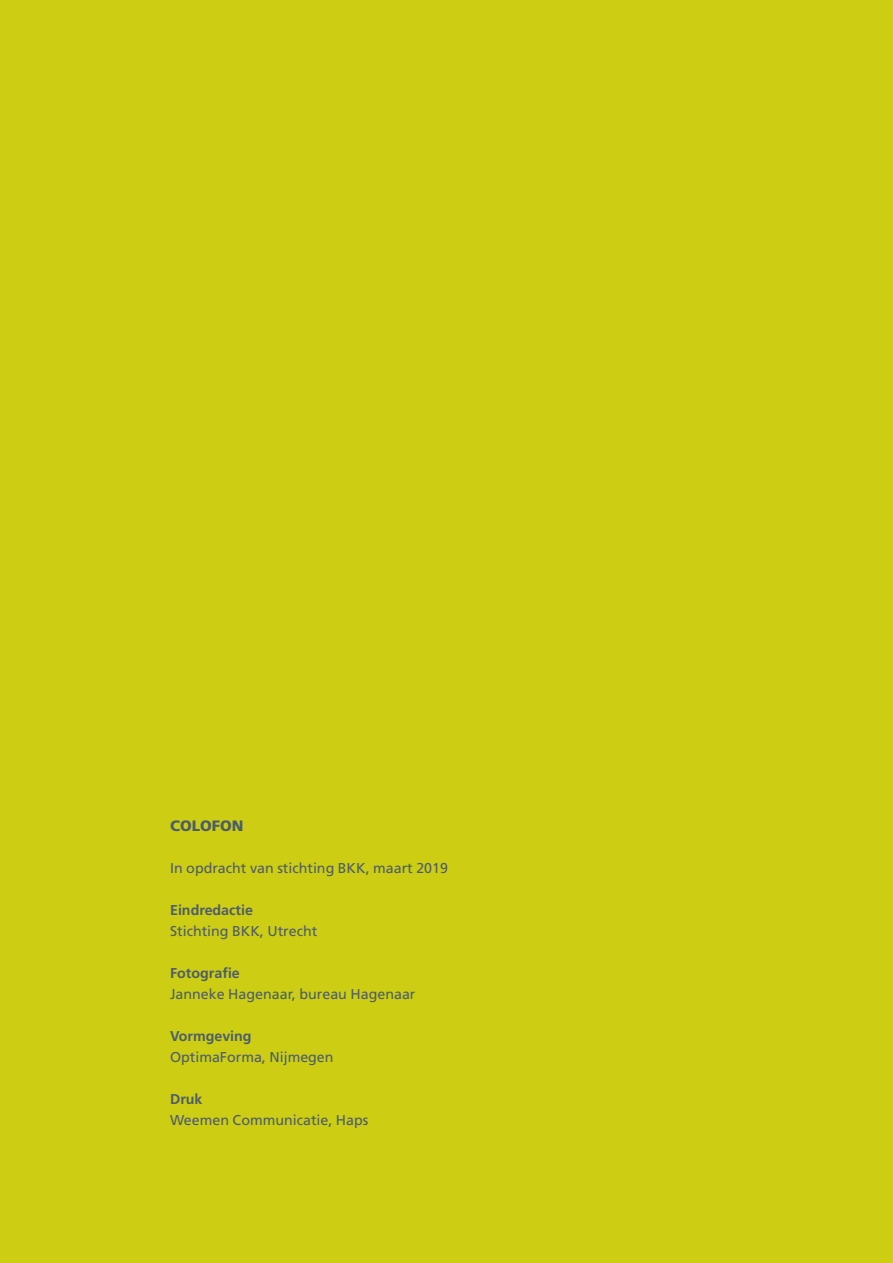
<style>
.page{position:relative;width:893px;height:1263px;background:#cdcd13}
.page>*{position:absolute;margin:0;border:0;box-sizing:border-box;transform-origin:0 0}
.t1{font:900 15px "Frutiger";color:#4c5d6b}
.t2{font:14.25px "Frutiger";color:#4c5d6b}
.t3{font:700 14.25px "Frutiger";color:#4c5d6b}
</style>
<div class="page">
<p class="t1" style="left:170px;top:817px;width:75px">COLOFON</p>
<p class="t2" style="left:170px;top:860px;width:279px">In opdracht van stichting BKK, maart 2019</p>
<p class="t3" style="left:170px;top:902px;width:84px">Eindredactie</p>
<p class="t2" style="left:170px;top:923px;width:149px">Stichting BKK, Utrecht</p>
<p class="t3" style="left:170px;top:965px;width:71px">Fotografie</p>
<p class="t2" style="left:170px;top:986px;width:247px">Janneke Hagenaar, bureau Hagenaar</p>
<p class="t3" style="left:170px;top:1028px;width:83px">Vormgeving</p>
<p class="t2" style="left:170px;top:1049px;width:165px">OptimaForma, Nijmegen</p>
<p class="t3" style="left:170px;top:1091px;width:34px">Druk</p>
<p class="t2" style="left:170px;top:1112px;width:200px">Weemen Communicatie, Haps</p>
</div>
